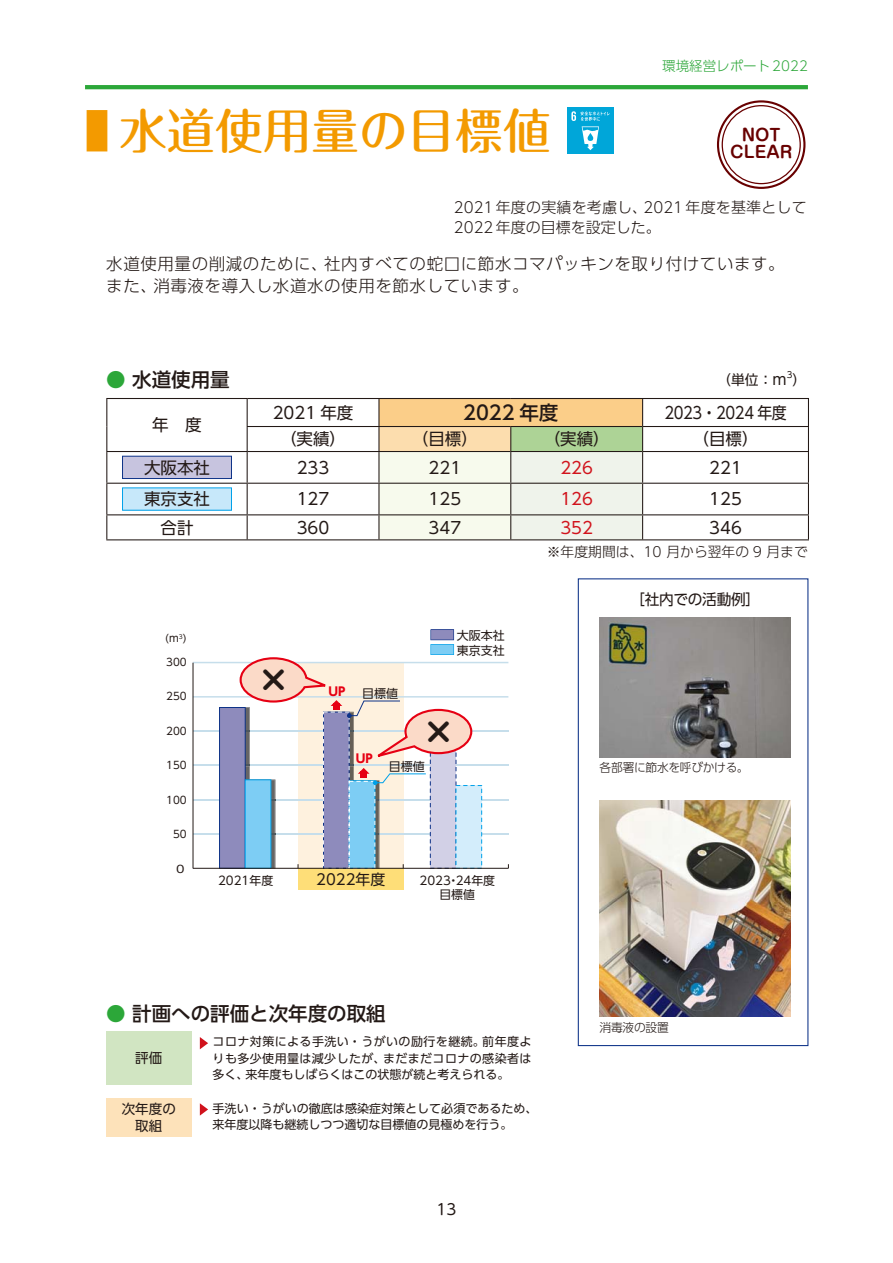
<style>
.page{position:relative;width:893px;height:1263px;background:#fff}
.page>*{position:absolute;margin:0;border:0;box-sizing:border-box;transform-origin:0 0}
.t1{font:48px "Maru Fo Pro Medium 90 msp RKSJ H";color:#f39a00}
.t2{font:33px "UD Shin M Go Pro Bold 90 msp RKSJ H";color:#231916}
.t3{font:19.5px "UD Shin Go Pro Medium 90 msp RKSJ H";color:#231916}
.t4{font:16.5px/22.5px "UD Shin Go Pro Light 90 msp RKSJ H";letter-spacing:.035em;color:#231916}
.t5{font:16.5px "UD Shin Go Pro Regular 90 msp RKSJ H";color:#231916}
.t6{font:16.5px "UD Shin Go Pro Regular 90 msp RKSJ H";letter-spacing:-.03em;color:#231916;scale:.9 1}
.t7{font:16.5px "UD Shin Go Pro Regular 90 msp RKSJ H";color:#d1131c}
.t8{font:16.2px/17px "Shin M Go Pro De Bold 90 msp RKSJ H";color:#680000;text-align:center}
.t9{font:15px/19.5px "UD Shin Go Pro Light 90 msp RKSJ H";letter-spacing:.005em;color:#231916}
.t10{font:15px "UD Shin Go Pro Regular 90 msp RKSJ H";letter-spacing:-.02em;color:#231916}
.t11{font:15px "UD Shin M Go Pro Regular 90 msp RKSJ H";color:#231916}
.t12{font:14.85px "UD Shin Go Pro Regular 90 msp RKSJ H";color:#231916}
.t13{font:13.8px "UD Shin Go Pro Light 90 msp RKSJ H";color:#231916}
.t14{font:13.8px "UD Shin Go Pro Regular 90 msp RKSJ H";color:#231916}
.t15{font:13.5px "UD Shin Go Pro Light 90 msp RKSJ H";color:#2ca739}
.t16{font:13.5px/16.5px "UD Shin Go Pro Regular 90 msp RKSJ H";color:#231916;text-align:center}
.t17{font:12px/16.5px "UD Shin Go Pro Regular 90 msp RKSJ H";color:#231916;text-align:justify}
.t18{font:12px "UD Shin Go Pro Light 90 msp RKSJ H";letter-spacing:-.02em;color:#231916}
.t19{font:12px "UD Shin Go Pro Bold 90 msp RKSJ H";color:#e60013}
.t20{font:11.85px/13.5px "UD Shin Go Pro Regular 90 msp RKSJ H";color:#231916;text-align:center}
.t21{font:10.35px "UD Shin Go Pro Regular 90 msp RKSJ H";color:#231916}
.t22{font:10.35px "UD Shin Go Pro Regular 90 msp RKSJ H";color:#231916;scale:1.24 1}
.t23{font:8.7px "UD Shin Go Pro Regular 90 msp RKSJ H";color:#231916}
.s1{font-family:"UD Shin Go Pro Light 90 msp RKSJ H"}
.s2{color:#2ca739}
.s3{font-size:15px}
</style>
<div class="page">
<hr style="left:85px;top:85px;width:723px;height:4px;background:#2ca739">
<div style="left:567px;top:108px;width:47px;height:46px;background:#00a6d9"></div>
<svg style="left:571px;top:111px;width:39px;height:39px"></svg>
<div style="left:717px;top:100px;width:88px;height:89px;border:2px solid #680000;border-radius:50%"></div>
<div style="left:722px;top:105px;width:79px;height:79px;border:1px solid #680000;border-radius:50%"></div>
<div style="left:578px;top:578px;width:230px;height:468px;border:1px solid #0e3388"></div>
<img style="left:600px;top:617px;width:191px;height:140px">
<svg style="left:107px;top:399px;width:701px;height:140px"></svg>
<hr style="left:106px;top:398px;width:141px;height:1px;background:#231916">
<hr style="left:247px;top:398px;width:132px;height:1px;background:#231916">
<hr style="left:379px;top:398px;width:132px;height:1px;background:#231916">
<hr style="left:511px;top:398px;width:298px;height:1px;background:#231916">
<svg style="left:106px;top:399px;width:1px;height:52px"></svg>
<hr style="left:247px;top:426px;width:132px;height:1px;background:#231916">
<svg style="left:247px;top:399px;width:1px;height:52px"></svg>
<hr style="left:643px;top:426px;width:166px;height:1px;background:#231916">
<svg style="left:808px;top:399px;width:1px;height:52px"></svg>
<hr style="left:106px;top:451px;width:141px;height:1px;background:#231916">
<hr style="left:106px;top:452px;width:1px;height:31px;background:#231916">
<hr style="left:247px;top:451px;width:132px;height:1px;background:#231916">
<hr style="left:247px;top:452px;width:1px;height:31px;background:#231916">
<hr style="left:643px;top:451px;width:166px;height:1px;background:#231916">
<hr style="left:808px;top:452px;width:1px;height:31px;background:#231916">
<hr style="left:106px;top:483px;width:141px;height:1px;background:#231916">
<hr style="left:106px;top:484px;width:1px;height:30px;background:#231916">
<hr style="left:247px;top:483px;width:132px;height:1px;background:#231916">
<hr style="left:247px;top:484px;width:1px;height:30px;background:#231916">
<hr style="left:643px;top:483px;width:166px;height:1px;background:#231916">
<hr style="left:808px;top:484px;width:1px;height:30px;background:#231916">
<hr style="left:106px;top:514px;width:141px;height:1px;background:#231916">
<svg style="left:106px;top:515px;width:1px;height:24px"></svg>
<hr style="left:247px;top:514px;width:132px;height:1px;background:#231916">
<svg style="left:247px;top:515px;width:1px;height:24px"></svg>
<hr style="left:643px;top:514px;width:166px;height:1px;background:#231916">
<svg style="left:378px;top:399px;width:265px;height:140px;background:#e6e0c3"></svg>
<svg style="left:808px;top:515px;width:1px;height:24px"></svg>
<hr style="left:106px;top:539px;width:703px;height:1px;background:#231916">
<div style="left:123px;top:456px;width:108px;height:22px;background:#c7c4df"></div>
<div style="left:122px;top:456px;width:110px;height:23px;border:1px solid #0e3388"></div>
<div style="left:123px;top:488px;width:108px;height:22px;background:#c7e8fa"></div>
<div style="left:122px;top:487px;width:110px;height:24px;border:1px solid #00a1e9"></div>
<div style="left:298px;top:868px;width:105px;height:22px;background:#fede78"></div>
<hr style="left:193px;top:662px;width:315px;height:1px;background:#c6deeb">
<hr style="left:193px;top:765px;width:315px;height:1px;background:#c6deeb">
<hr style="left:193px;top:730px;width:315px;height:2px;background:#c6deeb">
<hr style="left:193px;top:833px;width:315px;height:2px;background:#c6deeb">
<hr style="left:193px;top:799px;width:315px;height:1px;background:#c6deeb">
<hr style="left:193px;top:696px;width:315px;height:2px;background:#c6deeb">
<hr style="left:193px;top:663px;width:1px;height:205px;background:#231916">
<div style="left:456px;top:785px;width:26px;height:83px;background:#d3edfb"></div>
<div style="left:456px;top:785px;width:26px;height:83px;border:1px dashed #00a1e9"></div>
<div style="left:220px;top:707px;width:25px;height:161px;background:#8e8bbc"></div>
<div style="left:219px;top:707px;width:27px;height:161px;border:1px solid #0e3388"></div>
<hr style="left:193px;top:868px;width:315px;height:1px;background:#231916">
<svg style="left:223px;top:629px;width:250px;height:240px"></svg>
<div style="left:106px;top:1031px;width:85px;height:54px;background:#d1e5c2"></div>
<div style="left:106px;top:1098px;width:85px;height:38px;background:#fde2ba"></div>
<svg style="left:200px;top:1037px;width:8px;height:12px"></svg>
<svg style="left:200px;top:1103px;width:8px;height:12px"></svg>
<img style="left:600px;top:800px;width:191px;height:217px">
<h1 class="t1" style="left:85px;top:112px;width:468px"><span class="s1">■</span> 水道使用量の目標値</h1>
<p class="t15" style="left:662px;top:61px;width:147px">環境経営レポート2022</p>
<h3 class="t8" style="left:730px;top:129px;width:64px">NOT<br>CLEAR</h3>
<p class="t9" style="left:454px;top:200px;width:354px">2021年度の実績を考慮し、2021年度を基準として<br>2022年度の目標を設定した。</p>
<h3 class="t4" style="left:106px;top:254px;width:680px">水道使用量の削減のために、社内すべての蛇口に節水コマパッキンを取り付けています。また、消毒液を導入し水道水の使用を節水しています。</h3>
<h3 class="t3" style="left:106px;top:372px;width:125px"><span class="s2">●</span> 水道使用量</h3>
<p class="t14" style="left:717px;top:375px;width:91px">（単位：<span class="s3">m</span> ）</p>
<p class="t23" style="left:787px;top:371px;width:7px">3</p>
<h3 class="t5" style="left:152px;top:419px;width:51px">年　度</h3>
<h3 class="t5" style="left:273px;top:406px;width:82px">2021 年度</h3>
<h3 class="t3" style="left:463px;top:405px;width:97px">2022 年度</h3>
<h3 class="t6" style="left:664px;top:406px;width:137px">2023・2024 年度</h3>
<h3 class="t5" style="left:280px;top:433px;width:67px">（実績）</h3>
<h3 class="t5" style="left:412px;top:433px;width:67px">（目標）</h3>
<h3 class="t5" style="left:544px;top:433px;width:67px">（実績）</h3>
<h3 class="t5" style="left:692px;top:433px;width:67px">（目標）</h3>
<h3 class="t5" style="left:144px;top:461px;width:67px">大阪本社</h3>
<h3 class="t5" style="left:297px;top:461px;width:34px">233</h3>
<h3 class="t5" style="left:429px;top:461px;width:34px">221</h3>
<h3 class="t7" style="left:560px;top:461px;width:34px">226</h3>
<h3 class="t5" style="left:709px;top:461px;width:34px">221</h3>
<h3 class="t5" style="left:144px;top:493px;width:67px">東京支社</h3>
<h3 class="t5" style="left:297px;top:493px;width:34px">127</h3>
<h3 class="t5" style="left:429px;top:493px;width:34px">125</h3>
<h3 class="t7" style="left:560px;top:493px;width:34px">126</h3>
<h3 class="t5" style="left:709px;top:493px;width:34px">125</h3>
<h3 class="t5" style="left:160px;top:521px;width:35px">合計</h3>
<h3 class="t5" style="left:297px;top:521px;width:34px">360</h3>
<h3 class="t5" style="left:429px;top:521px;width:34px">347</h3>
<h3 class="t7" style="left:560px;top:521px;width:34px">352</h3>
<h3 class="t5" style="left:709px;top:521px;width:34px">346</h3>
<p class="t13" style="left:547px;top:546px;width:263px">※年度期間は、10 月から翌年の 9 月まで</p>
<p class="t21" style="left:165px;top:634px;width:23px">(ｍ<sup>3</sup>)</p>
<p class="t17" style="left:457px;top:629px;width:49px">大阪本社</p>
<p class="t17" style="left:457px;top:644px;width:49px">東京支社</p>
<p class="t21" style="left:166px;top:658px;width:22px">300</p>
<p class="t21" style="left:166px;top:692px;width:22px">250</p>
<p class="t21" style="left:166px;top:727px;width:22px">200</p>
<p class="t21" style="left:166px;top:761px;width:22px">150</p>
<p class="t21" style="left:166px;top:796px;width:22px">100</p>
<p class="t21" style="left:173px;top:830px;width:15px">50</p>
<h2 class="t2" style="left:257px;top:668px;width:34px">×</h2>
<p class="t19" style="left:328px;top:687px;width:19px">UP</p>
<p class="t17" style="left:362px;top:686px;width:37px">目標値</p>
<h2 class="t2" style="left:422px;top:720px;width:34px">×</h2>
<p class="t19" style="left:356px;top:754px;width:19px">UP</p>
<p class="t17" style="left:389px;top:760px;width:37px">目標値</p>
<p class="t22" style="left:176px;top:865px;width:8px">0</p>
<p class="t12" style="left:316px;top:873px;width:70px">2022年度</p>
<p class="t20" style="left:218px;top:875px;width:57px">2021年度</p>
<p class="t20" style="left:419px;top:875px;width:77px">2023・24年度目標値</p>
<h3 class="t3" style="left:106px;top:1006px;width:281px"><span class="s2">●</span> 計画への評価と次年度の取組</h3>
<p class="t16" style="left:135px;top:1052px;width:28px">評価</p>
<p class="t17" style="left:213px;top:1035px;width:320px">コロナ対策による手洗い・うがいの励行を継続。前年度よりも多少使用量は減少したが、まだまだコロナの感染者は多く、来年度もしばらくはこの状態が続と考えられる。</p>
<p class="t16" style="left:122px;top:1102px;width:55px">次年度の取組</p>
<p class="t17" style="left:213px;top:1101px;width:326px">手洗い・うがいの徹底は感染症対策として必須であるため、来年度以降も継続しつつ適切な目標値の見極めを行う。</p>
<p class="t11" style="left:437px;top:1204px;width:21px">13</p>
<p class="t10" style="left:630px;top:593px;width:132px">［社内での活動例］</p>
<p class="t18" style="left:599px;top:763px;width:151px">各部署に節水を呼びかける。</p>
<p class="t18" style="left:599px;top:1023px;width:71px">消毒液の設置</p>
</div>
